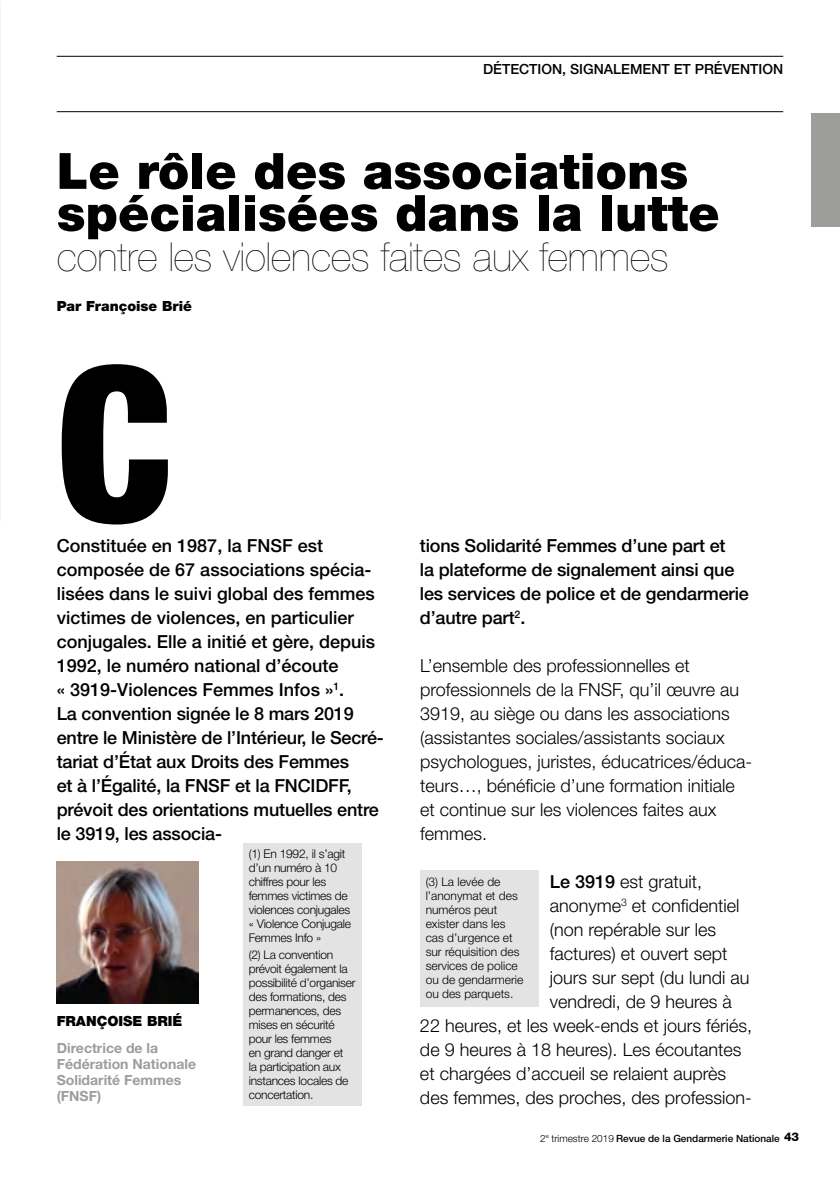
<style>
.page{position:relative;width:840px;height:1191px;background:#fff}
.page>*{position:absolute;margin:0;border:0;box-sizing:border-box;transform-origin:0 0}
.t1{font:900 condensed 216px "Helvetica Neue LT Std";color:#000}
.t2{font:900 50px/42px "Helvetica Neue LT Std";color:#000}
.t3{font:200 40px "Helvetica Neue LT Std";color:#000}
.t4{font:300 18px/24px "Helvetica Neue LT Std";color:#000}
.t5{font:500 18px/24px "Helvetica Neue LT Std";letter-spacing:-.01em;color:#000}
.t6{font:700 14px/16px "Helvetica Neue LT Std";color:#9d9d9c}
.t7{font:500 14px "Helvetica Neue LT Std";color:#000}
.t8{font:900 14px "Helvetica Neue LT Std";color:#000}
.t9{font:300 12px/14px "Helvetica Neue LT Std";letter-spacing:-.02em;color:#000}
.t10{font:300 12px/14px "Helvetica Neue LT Std";color:#000}
.t11{font:500 10px "Helvetica Neue LT Std";color:#000}
.s1{font-weight:500}
.s2{font-weight:300}
.s3{font-weight:800;font-size:12px}
</style>
<div class="page">
<hr style="left:0;top:0;width:1px;height:1191px;background:#9d9d9c">
<hr style="left:57px;top:56px;width:725px;height:1px;background:#000">
<hr style="left:57px;top:111px;width:725px;height:1px;background:#000">
<div style="left:420px;top:870px;width:118px;height:136px;background:#e3e3e3"></div>
<img style="left:57px;top:861px;width:141px;height:142px">
<img style="left:0;top:0;width:1px;height:522px">
<div style="left:243px;top:843px;width:118px;height:262px;background:#e3e3e3"></div>
<div style="left:811px;top:113px;width:28px;height:114px;background:#9d9d9c"></div>
<p class="t7" style="left:483px;top:60px;width:301px">DÉTECTION, SIGNALEMENT ET PRÉVENTION</p>
<h2 class="t2" style="left:57px;top:150px;width:664px">Le rôle des associations spécialisées dans la lutte</h2>
<h3 class="t3" style="left:57px;top:234px;width:613px">contre les violences faites aux femmes</h3>
<p class="t8" style="left:57px;top:297px;width:137px">Par Françoise Brié</p>
<h1 class="t1" style="left:57px;top:311px;width:117px">C</h1>
<p class="t5" style="left:57px;top:533px;width:328px">Constituée en 1987, la FNSF est composée de 67 associations spécia&shy;lisées dans le suivi global des femmes victimes de violences, en particulier conjugales. Elle a initié et gère, depuis 1992, le numéro national d’écoute<br>« 3919-Violences Femmes Infos »<sup>1</sup>.<br>La convention signée le 8 mars 2019 entre le Ministère de l’Intérieur, le Secré&shy;tariat d’État aux Droits des Femmes<br>et à l’Égalité, la FNSF et la FNCIDFF, prévoit des orientations mutuelles entre le 3919, les associa-</p>
<p class="t5" style="left:420px;top:533px;width:330px">tions Solidarité Femmes d’une part et<br>la plateforme de signalement ainsi que les services de police et de gendarmerie d’autre part<sup>2</sup>.</p>
<p class="t4" style="left:420px;top:653px;width:333px">L’ensemble des professionnelles et professionnels de la FNSF, qu’il œuvre au 3919, au siège ou dans les associations (assistantes sociales/assistants sociaux psychologues, juristes, éducatrices/éduca&shy;teurs…, bénéficie d’une formation initiale et continue sur les violences faites aux femmes.</p>
<p class="t4" style="left:549px;top:869px;width:154px"><span class="s1">Le 3919</span> est gratuit,</p>
<p class="t4" style="left:549px;top:893px;width:191px">anonyme<sup>3</sup> et confidentiel</p>
<p class="t4" style="left:549px;top:917px;width:168px">(non repérable sur les</p>
<p class="t4" style="left:549px;top:941px;width:179px">factures) et ouvert sept</p>
<p class="t4" style="left:549px;top:965px;width:201px">jours sur sept (du lundi au</p>
<p class="t4" style="left:549px;top:989px;width:184px">vendredi, de 9 heures à</p>
<p class="t4" style="left:420px;top:1013px;width:333px">22 heures, et les week-ends et jours fériés,</p>
<p class="t4" style="left:420px;top:1037px;width:323px">de 9 heures à 18 heures). Les écoutantes</p>
<p class="t4" style="left:420px;top:1061px;width:307px">et chargées d’accueil se relaient auprès</p>
<p class="t4" style="left:420px;top:1085px;width:333px">des femmes, des proches, des profession-</p>
<p class="t9" style="left:248px;top:846px;width:104px">(1) En 1992, il s’agit d’un numéro à 10 chiffres pour les femmes victimes de violences conjugales « Violence Conjugale<br>Femmes Info »</p>
<p class="t9" style="left:248px;top:947px;width:108px">(2) La convention prévoit également la possibilité d’organiser des formations, des permanences, des mises en sécurité pour les femmes<br>en grand danger et<br>la participation aux instances locales de concertation.</p>
<p class="t10" style="left:425px;top:874px;width:99px">(3) La levée de l’anonymat et des numéros peut exister dans les cas d’urgence et sur réquisition des services de police ou de gendarmerie ou des parquets.</p>
<p class="t8" style="left:57px;top:1012px;width:127px">FRANÇOISE BRIÉ</p>
<p class="t6" style="left:57px;top:1039px;width:141px">Directrice de la<br>Fédération Nationale<br>Solidarité Femmes (FNSF)</p>
<p class="t11" style="left:539px;top:1132px;width:260px"><span class="s2">2</span><sup>e</sup> <span class="s2">trimestre 2019</span> Revue de la Gendarmerie Nationale <span class="s3">43</span></p>
</div>
